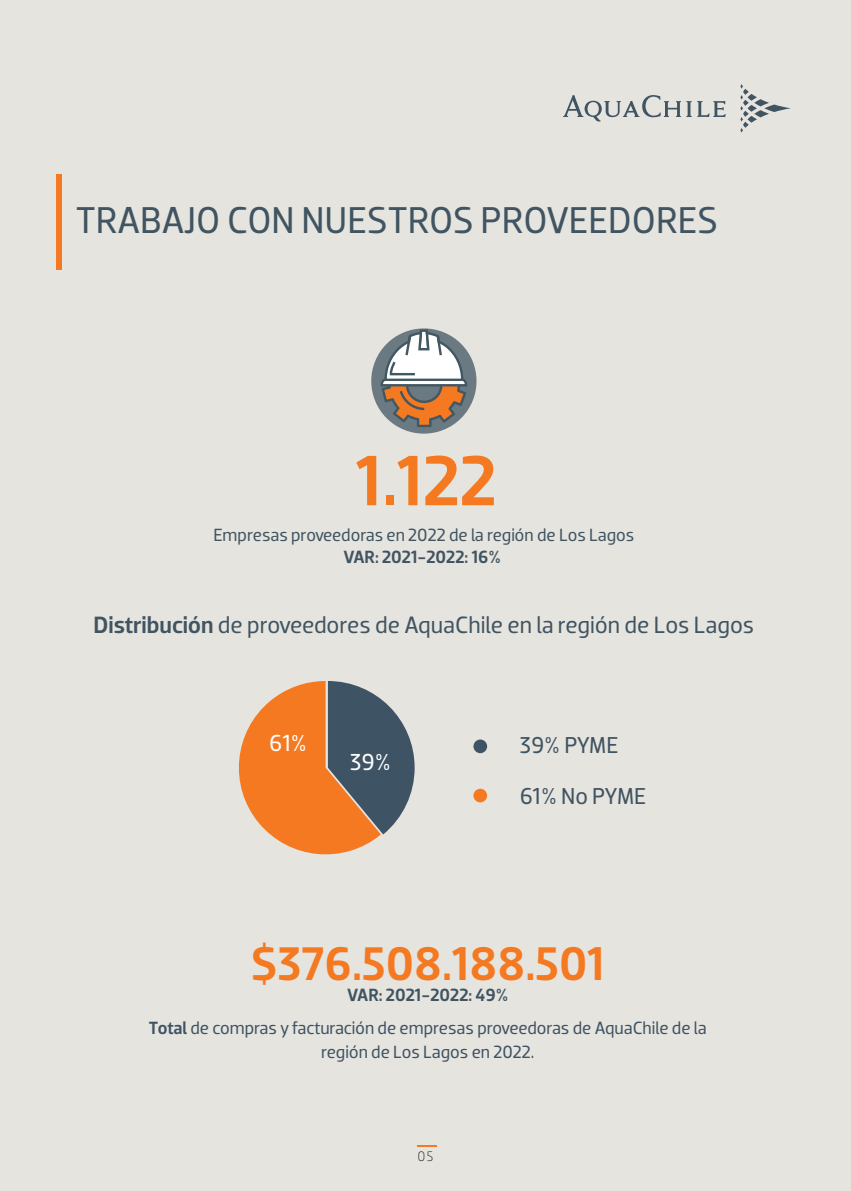
<style>
.page{position:relative;width:851px;height:1191px;background:#fff}
.page>*{position:absolute;margin:0;border:0;box-sizing:border-box;transform-origin:0 0}
.t1{font:500 72px "Dobra";color:#f47921}
.t2{font:500 48px "Dobra";color:#f47921}
.t3{font:38px "Dobra";color:#405461}
.t4{font:24px "Dobra";color:#405461}
.t5{font:23.6px "Dobra";color:#fff}
.t6{font:23.4px/51.4px "Dobra";color:#405461}
.t7{font:18px/24px "Dobra";color:#3e5364;text-align:center}
.t8{font:18px "Dobra";color:#405461}
.t9{font:500 18px "Dobra";color:#405461}
.t10{font:300 14px "Dobra";color:#231f20}
.s1{font-weight:500}
</style>
<div class="page">
<div style="left:0;top:0;width:850px;height:1191px;background:#e6e4df"></div>
<svg style="left:740px;top:84px;width:50px;height:48px"></svg>
<svg style="left:697px;top:101px;width:28px;height:16px"></svg>
<svg style="left:563px;top:95px;width:128px;height:26px"></svg>
<svg style="left:239px;top:681px;width:175px;height:174px"></svg>
<svg style="left:417px;top:1145px;width:19px;height:1px"></svg>
<div style="left:56px;top:174px;width:5px;height:96px;background:#f47921"></div>
<div style="left:473px;top:739px;width:14px;height:14px;background:#3e5364;border-radius:50%"></div>
<div style="left:473px;top:788px;width:14px;height:14px;background:#f47921;border-radius:50%"></div>
<svg style="left:371px;top:328px;width:105px;height:105px"></svg>
<h3 class="t3" style="left:76px;top:197px;width:643px">TRABAJO CON NUESTROS PROVEEDORES</h3>
<h1 class="t1" style="left:356px;top:438px;width:142px">1.122</h1>
<p class="t8" style="left:213px;top:525px;width:422px">Empresas proveedoras en 2022 de la región de Los Lagos</p>
<p class="t9" style="left:343px;top:546px;width:159px">VAR: 2021-2022: 16%</p>
<h3 class="t4" style="left:93px;top:610px;width:662px"><span class="s1">Distribución</span> de proveedores de AquaChile en la región de Los Lagos</h3>
<h3 class="t5" style="left:269px;top:729px;width:39px">61%</h3>
<h3 class="t5" style="left:350px;top:748px;width:42px">39%</h3>
<p class="t6" style="left:519px;top:719px;width:128px">39% PYME<br>61% No PYME</p>
<h2 class="t2" style="left:251px;top:935px;width:355px">$376.508.188.501</h2>
<p class="t7" style="left:149px;top:1016px;width:559px"><span class="s1">Total</span> de compras y facturación de empresas proveedoras de AquaChile de la región de Los Lagos en 2022.</p>
<p class="t9" style="left:347px;top:984px;width:163px">VAR: 2021-2022: 49%</p>
<p class="t10" style="left:417px;top:1148px;width:17px">05</p>
</div>
